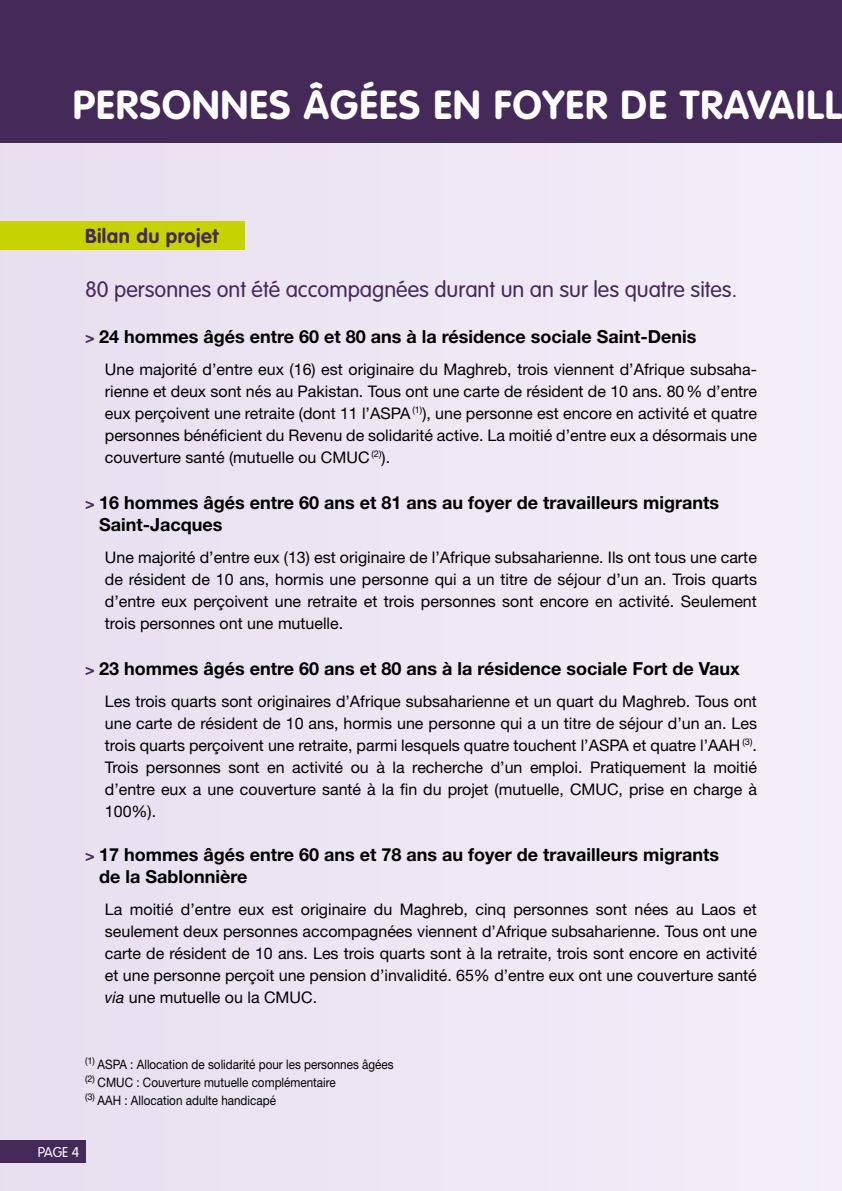
<style>
.page{position:relative;width:842px;height:1191px;background:#ede6f3}
.page>*{position:absolute;margin:0;border:0;box-sizing:border-box;transform-origin:0 0}
.t1{font:700 40px "VAG Rounded";letter-spacing:.03em;color:#fff}
.t2{font:300 22px "VAG Rounded";color:#452958}
.t3{font:700 20px "VAG Rounded";letter-spacing:.025em;color:#452958}
.t4{font:700 18px/22px "Helvetica Neue LT Std";color:#000}
.t5{font:16px/22px "Helvetica Neue LT Std";color:#000;text-align:justify}
.t6{font:300 14px "VAG Rounded";color:#fff}
.t7{font:13px/18px "Helvetica Neue LT Std";color:#000;scale:.9 1}
.s1{font-size:16px;color:#452958}
.s2{font-style:italic}
</style>
<div class="page">
<div style="left:0;top:1140px;width:85px;height:22px;background:#452958"></div>
<div style="left:0;top:0;width:842px;height:143px;background:#452958"></div>
<div style="left:0;top:221px;width:244px;height:28px;background:#c7d300"></div>
<h1 class="t1" style="left:73px;top:81px;width:770px">PERSONNES ÂGÉES EN FOYER DE TRAVAILL</h1>
<p class="t3" style="left:85px;top:224px;width:135px">Bilan du projet</p>
<h2 class="t2" style="left:85px;top:276px;width:654px">80 personnes ont été accompagnées durant un an sur les quatre sites.</h2>
<p class="t4" style="left:85px;top:325px;width:613px"><span class="s1">&gt;</span> 24 hommes âgés entre 60 et 80 ans à la résidence sociale Saint-Denis</p>
<p class="t5" style="left:105px;top:358px;width:654px">Une majorité d’entre eux (16) est originaire du Maghreb, trois viennent d’Afrique subsaha&shy;rienne et deux sont nés au Pakistan. Tous ont une carte de résident de 10 ans. 80% d’entre eux perçoivent une retraite (dont 11 l’ASPA <sup>(1)</sup>), une personne est encore en activité et quatre personnes bénéficient du Revenu de solidarité active. La moitié d’entre eux a désormais une couverture santé (mutuelle ou CMUC <sup>(2)</sup>).</p>
<p class="t4" style="left:99px;top:491px;width:622px;text-indent:-14px"><span class="s1">&gt;</span> 16 hommes âgés entre 60 ans et 81 ans au foyer de travailleurs migrants<br>Saint-Jacques</p>
<p class="t5" style="left:105px;top:546px;width:654px">Une majorité d’entre eux (13) est originaire de l’Afrique subsaharienne. Ils ont tous une carte de résident de 10 ans, hormis une personne qui a un titre de séjour d’un an. Trois quarts d’entre eux perçoivent une retraite et trois personnes sont encore en activité. Seulement trois personnes ont une mutuelle.</p>
<p class="t4" style="left:85px;top:657px;width:656px"><span class="s1">&gt;</span> 23 hommes âgés entre 60 ans et 80 ans à la résidence sociale Fort de Vaux</p>
<p class="t5" style="left:105px;top:690px;width:654px">Les trois quarts sont originaires d’Afrique subsaharienne et un quart du Maghreb. Tous ont une carte de résident de 10 ans, hormis une personne qui a un titre de séjour d’un an. Les trois quarts perçoivent une retraite, parmi lesquels quatre touchent l’ASPA et quatre l’AAH <sup>(3)</sup>.<br>Trois personnes sont en activité ou à la recherche d’un emploi. Pratiquement la moitié d’entre eux a une couverture santé à la fin du projet (mutuelle, CMUC, prise en charge à 100%).</p>
<p class="t4" style="left:99px;top:843px;width:622px;text-indent:-14px"><span class="s1">&gt;</span> 17 hommes âgés entre 60 ans et 78 ans au foyer de travailleurs migrants de la Sablonnière</p>
<p class="t5" style="left:105px;top:898px;width:654px">La moitié d’entre eux est originaire du Maghreb, cinq personnes sont nées au Laos et seulement deux personnes accompagnées viennent d’Afrique subsaharienne. Tous ont une carte de résident de 10 ans. Les trois quarts sont à la retraite, trois sont encore en activité et une personne perçoit une pension d’invalidité. 65% d’entre eux ont une couverture santé <span class="s2">via</span> une mutuelle ou la CMUC.</p>
<p class="t7" style="left:85px;top:1055px;width:344px"><sup>(1)</sup> ASPA : Allocation de solidarité pour les personnes âgées <sup>(2)</sup> CMUC : Couverture mutuelle complémentaire<br><sup>(3)</sup> AAH : Allocation adulte handicapé</p>
<p class="t6" style="left:38px;top:1143px;width:43px">PAGE 4</p>
</div>
